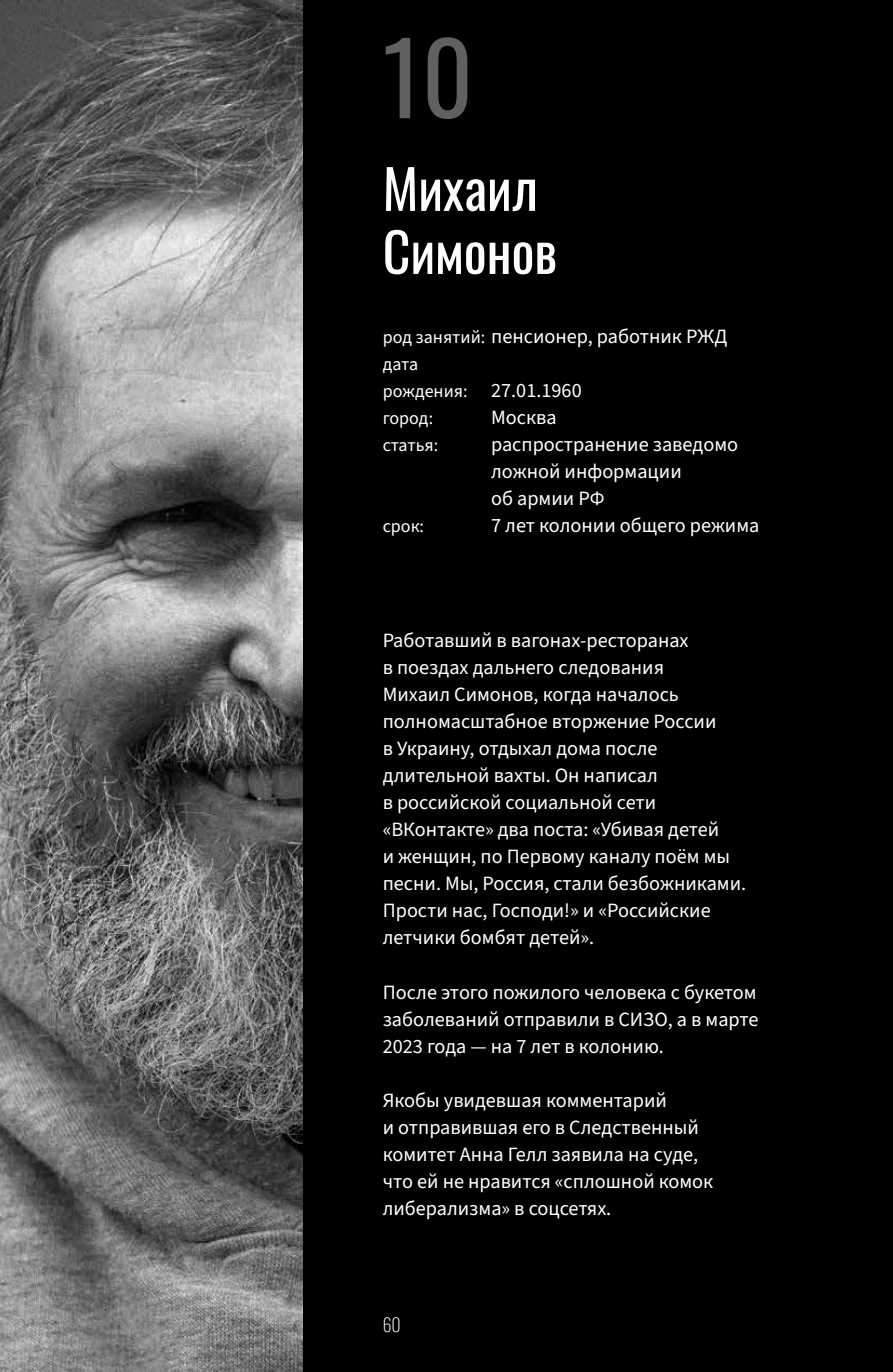
<style>
.page{position:relative;width:893px;height:1372px;background:#fff}
.page>*{position:absolute;margin:0;border:0;box-sizing:border-box;transform-origin:0 0}
.t1{font:99px "Oswald";color:#60605f}
.t2{font:54px/63px "Oswald";color:#fff}
.t3{font:20.25px/27px "Source Sans 3";color:#fff}
.t4{font:18px/27px "Source Sans 3";color:#fff}
.t5{font:200 18px "Oswald";color:#fff}
</style>
<div class="page">
<div style="left:0;top:0;width:893px;height:1371px;background:#000"></div>
<img style="left:0;top:0;width:303px;height:1371px">
<h1 class="t1" style="left:383px;top:-10px;width:92px">10</h1>
<h2 class="t2" style="left:383px;top:152px;width:176px">Михаил<br>Симонов</h2>
<p class="t3" style="left:491px;top:323px;width:238px">пенсионер, работник РЖД</p>
<p class="t3" style="left:491px;top:377px;width:270px">27.01.1960<br>Москва<br>распространение заведомо ложной информации<br>об армии РФ<br>7 лет колонии общего режима</p>
<p class="t4" style="left:383px;top:324px;width:104px">род занятий: дата рождения: город: статья:</p>
<p class="t4" style="left:383px;top:513px;width:43px">срок:</p>
<p class="t3" style="left:383px;top:627px;width:365px">Работавший в вагонах-ресторанах<br>в поездах дальнего следования<br>Михаил Симонов, когда началось полномасштабное вторжение России<br>в Украину, отдыхал дома после длительной вахты. Он написал<br>в российской социальной сети «ВКонтакте» два поста: «Убивая детей<br>и женщин, по Первому каналу поём мы песни. Мы, Россия, стали безбожниками.<br>Прости нас, Господи!» и «Российские летчики бомбят детей».</p>
<p class="t3" style="left:383px;top:978px;width:377px;text-align:justify">После этого пожилого человека с букетом заболеваний отправили в СИЗО, а в марте 2023 года — на 7 лет в колонию.</p>
<p class="t3" style="left:383px;top:1086px;width:332px">Якобы увидевшая комментарий<br>и отправившая его в Следственный комитет Анна Гелл заявила на суде, что ей не нравится «сплошной комок либерализма» в соцсетях.</p>
<p class="t5" style="left:383px;top:1308px;width:20px">60</p>
</div>
